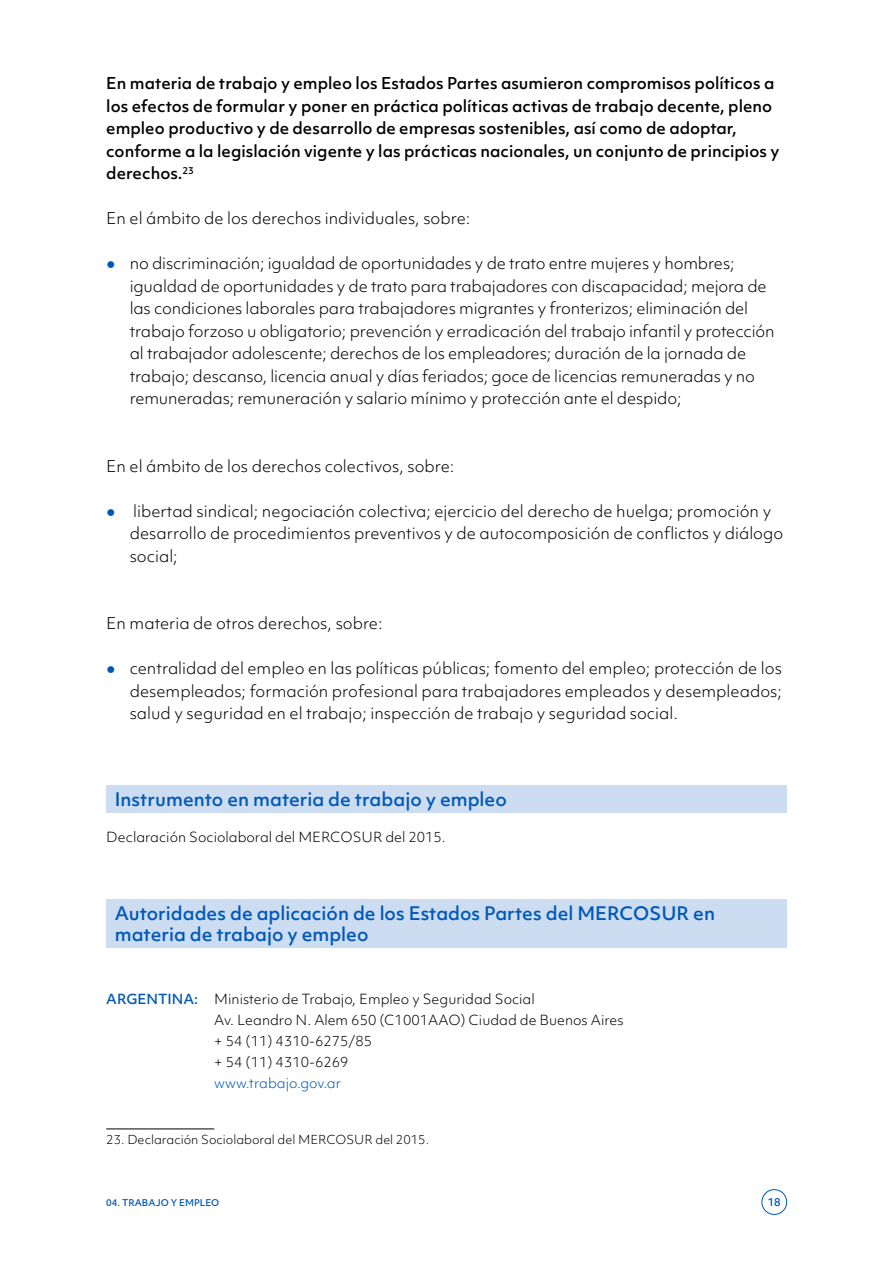
<style>
.page{position:relative;width:893px;height:1263px;background:#fff}
.page>*{position:absolute;margin:0;border:0;box-sizing:border-box;transform-origin:0 0}
.t1{font:500 18px/21px "Objektiv Mk 1";color:#0057b8}
.t2{font:300 15.75px/22.5px "Objektiv Mk 1";letter-spacing:-.01em;color:#000}
.t3{font:500 15.75px/22.5px "Objektiv Mk 1";color:#000}
.t4{font:300 13.5px/21px "Objektiv Mk 1";color:#000}
.t5{font:300 13.5px "Objektiv Mk 1";color:#0057b8}
.t6{font:300 12px "Objektiv Mk 1";color:#000}
.t7{font:500 10.5px "Objektiv Mk 1";color:#0057b8}
.t8{font:500 9px "Objektiv Mk 1";color:#0057b8}
.s1{font-family:"Arial";font-weight:400;color:#0057b8}
.s2{font-weight:500;color:#0057b8}
</style>
<div class="page">
<div style="left:106px;top:785px;width:681px;height:28px;background:#ccddf1"></div>
<div style="left:106px;top:899px;width:681px;height:49px;background:#ccddf1"></div>
<hr style="left:106px;top:1128px;width:108px;height:1px;background:#000">
<div style="left:761px;top:1189px;width:26px;height:26px;border:1px solid #0057b8;border-radius:50%"></div>
<p class="t3" style="left:106px;top:72px;width:675px">En materia de trabajo y empleo los Estados Partes asumieron compromisos políticos a los efectos de formular y poner en práctica políticas activas de trabajo decente, pleno empleo productivo y de desarrollo de empresas sostenibles, así como de adoptar, conforme a la legislación vigente y las prácticas nacionales, un conjunto de principios y derechos.<sup>23</sup></p>
<p class="t2" style="left:106px;top:207px;width:365px">En el ámbito de los derechos individuales, sobre:</p>
<p class="t2" style="left:130px;top:252px;width:646px;text-indent:-23px"><span class="s1">●</span> no discriminación; igualdad de oportunidades y de trato entre mujeres y hombres; igualdad de oportunidades y de trato para trabajadores con discapacidad; mejora de las condiciones laborales para trabajadores migrantes y fronterizos; eliminación del trabajo forzoso u obligatorio; prevención y erradicación del trabajo infantil y protección al trabajador adolescente; derechos de los empleadores; duración de la jornada de trabajo; descanso, licencia anual y días feriados; goce de licencias remuneradas y no remuneradas; remuneración y salario mínimo y protección ante el despido;</p>
<p class="t2" style="left:106px;top:455px;width:350px">En el ámbito de los derechos colectivos, sobre:</p>
<p class="t2" style="left:130px;top:500px;width:655px;text-indent:-23px"><span class="s1">●</span> libertad sindical; negociación colectiva; ejercicio del derecho de huelga; promoción y desarrollo de procedimientos preventivos y de autocomposición de conflictos y diálogo social;</p>
<p class="t2" style="left:106px;top:612px;width:278px">En materia de otros derechos, sobre:</p>
<p class="t2" style="left:130px;top:657px;width:654px;text-align:justify;text-indent:-23px"><span class="s1">●</span> centralidad del empleo en las políticas públicas; fomento del empleo; protección de los desempleados; formación profesional para trabajadores empleados y desempleados; salud y seguridad en el trabajo; inspección de trabajo y seguridad social.</p>
<p class="t1" style="left:115px;top:789px;width:394px">Instrumento en materia de trabajo y empleo</p>
<p class="t4" style="left:106px;top:827px;width:341px">Declaración Sociolaboral del MERCOSUR del 2015.</p>
<p class="t1" style="left:115px;top:903px;width:602px">Autoridades de aplicación de los Estados Partes del MERCOSUR en materia de trabajo y empleo</p>
<p class="t4" style="left:214px;top:989px;width:411px;text-indent:-108px"><span class="s2">ARGENTINA:</span> Ministerio de Trabajo, Empleo y Seguridad Social<br>Av. Leandro N. Alem 650 (C1001AAO) Ciudad de Buenos Aires + 54 (11) 4310-6275/85<br>+ 54 (11) 4310-6269</p>
<p class="t5" style="left:214px;top:1074px;width:128px">www.trabajo.gov.ar</p>
<p class="t6" style="left:106px;top:1131px;width:324px">23. Declaración Sociolaboral del MERCOSUR del 2015.</p>
<p class="t8" style="left:106px;top:1196px;width:115px">04. TRABAJO Y EMPLEO</p>
<p class="t7" style="left:768px;top:1195px;width:15px">18</p>
</div>
